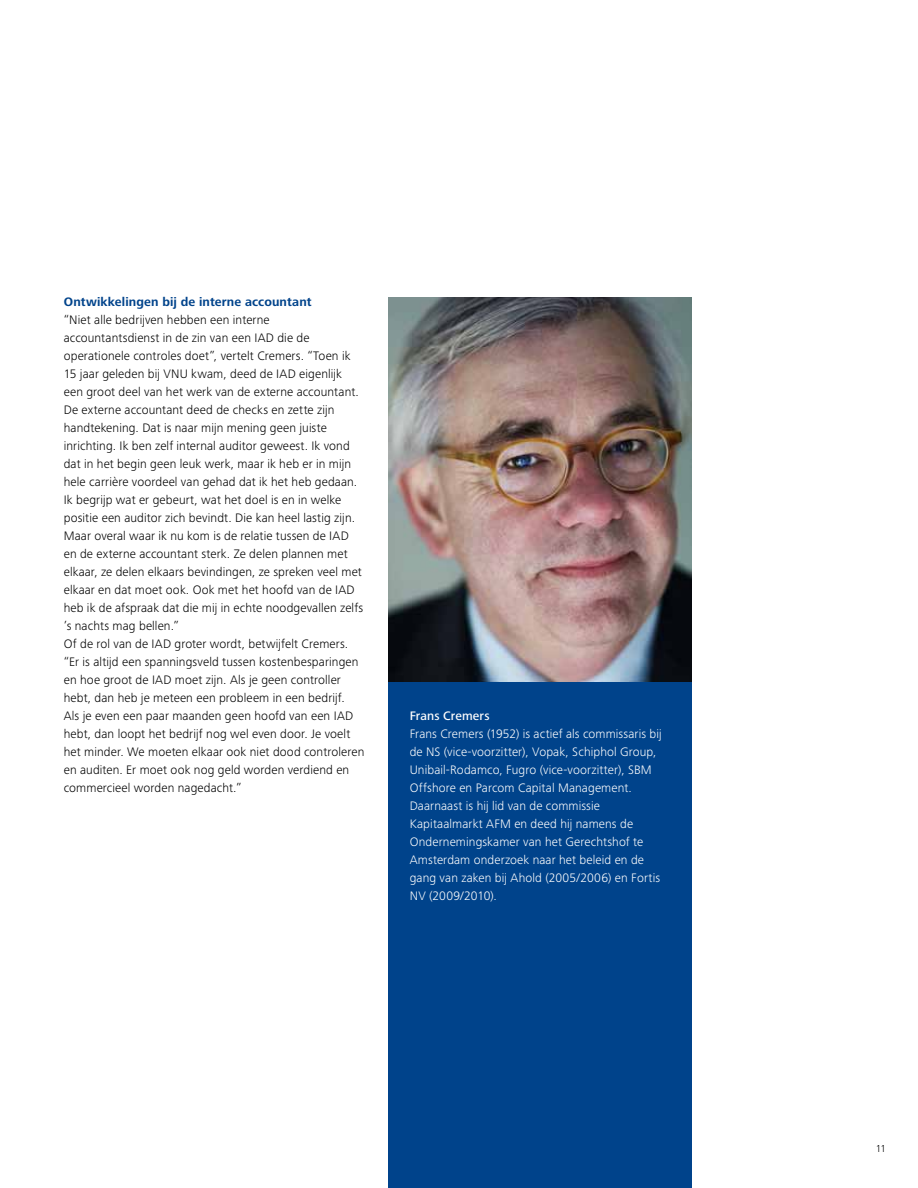
<style>
.page{position:relative;width:918px;height:1188px;background:#fff}
.page>*{position:absolute;margin:0;border:0;box-sizing:border-box;transform-origin:0 0}
.t1{font:300 12.75px/18px "Frutiger Next Pro";letter-spacing:.01em;color:#000}
.t2{font:300 12.75px/18px "Frutiger Next Pro";letter-spacing:.01em;color:#fff}
.t3{font:700 12.75px "Frutiger Next Pro";letter-spacing:.01em;color:#00438b}
.t4{font:500 12.75px "Frutiger Next Pro";letter-spacing:.01em;color:#fff}
.t5{font:300 10.5px "Frutiger Next Pro";color:#000}
</style>
<div class="page">
<div style="left:388px;top:681px;width:304px;height:507px;background:#00438b"></div>
<img style="left:388px;top:297px;width:304px;height:384px">
<p class="t3" style="left:64px;top:294px;width:249px">Ontwikkelingen bij de interne accountant</p>
<p class="t1" style="left:64px;top:311px;width:302px">“Niet alle bedrijven hebben een interne accountantsdienst in de zin van een IAD die de operationele controles doet”, vertelt Cremers. “Toen ik 15 jaar geleden bij VNU kwam, deed de IAD eigenlijk een groot deel van het werk van de externe accountant.<br>De externe accountant deed de checks en zette zijn handtekening. Dat is naar mijn mening geen juiste inrichting. Ik ben zelf internal auditor geweest. Ik vond dat in het begin geen leuk werk, maar ik heb er in mijn hele carrière voordeel van gehad dat ik het heb gedaan.<br>Ik begrijp wat er gebeurt, wat het doel is en in welke positie een auditor zich bevindt. Die kan heel lastig zijn.<br>Maar overal waar ik nu kom is de relatie tussen de IAD en de externe accountant sterk. Ze delen plannen met elkaar, ze delen elkaars bevindingen, ze spreken veel met elkaar en dat moet ook. Ook met het hoofd van de IAD heb ik de afspraak dat die mij in echte noodgevallen zelfs ’s nachts mag bellen.”<br>Of de rol van de IAD groter wordt, betwijfelt Cremers. “Er is altijd een spanningsveld tussen kostenbesparingen en hoe groot de IAD moet zijn. Als je geen controller hebt, dan heb je meteen een probleem in een bedrijf.<br>Als je even een paar maanden geen hoofd van een IAD hebt, dan loopt het bedrijf nog wel even door. Je voelt het minder. We moeten elkaar ook niet dood controleren en auditen. Er moet ook nog geld worden verdiend en commercieel worden nagedacht.”</p>
<p class="t4" style="left:410px;top:708px;width:81px">Frans Cremers</p>
<p class="t2" style="left:410px;top:725px;width:254px">Frans Cremers (1952) is actief als commissaris bij de NS (vice-voorzitter), Vopak, Schiphol Group, Unibail-Rodamco, Fugro (vice-voorzitter), SBM Offshore en Parcom Capital Management.<br>Daarnaast is hij lid van de commissie Kapitaalmarkt AFM en deed hij namens de Ondernemingskamer van het Gerechtshof te Amsterdam onderzoek naar het beleid en de gang van zaken bij Ahold (2005/2006) en Fortis NV (2009/2010).</p>
<p class="t5" style="left:876px;top:1142px;width:12px">11</p>
</div>
